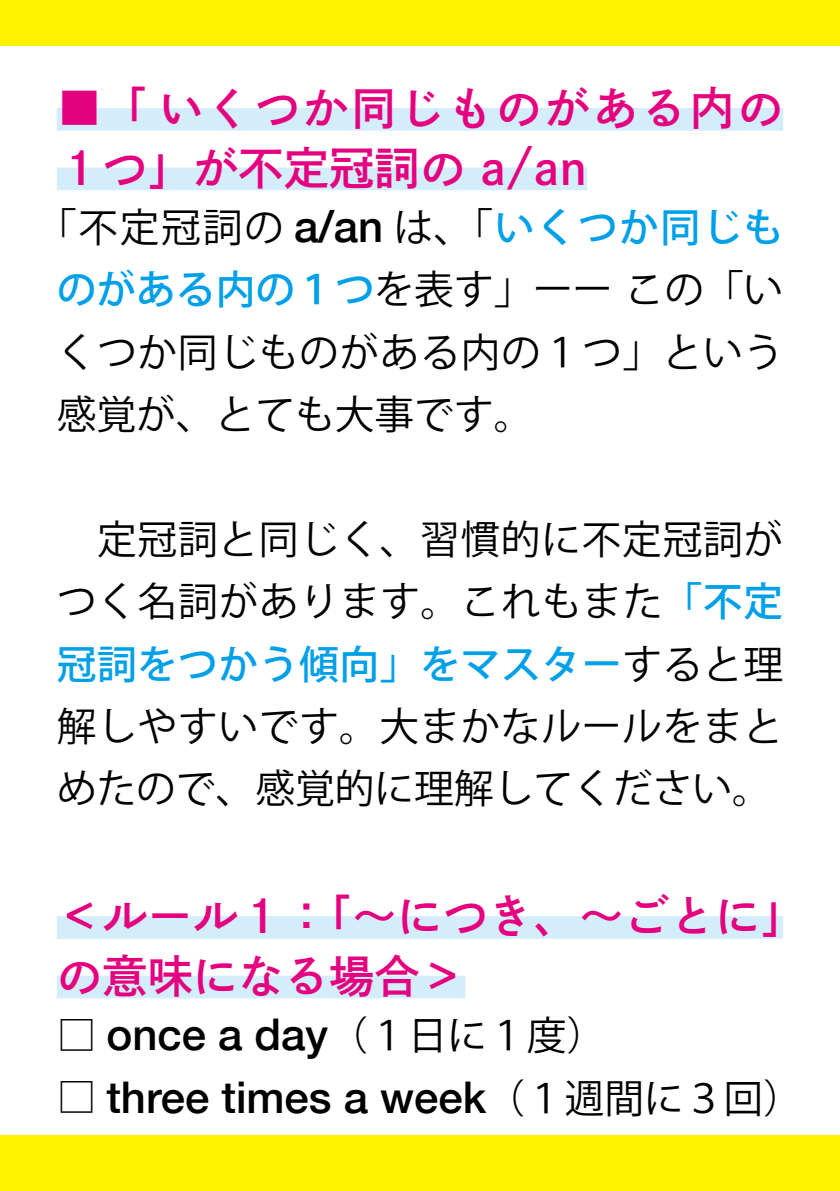
<style>
.page{position:relative;width:840px;height:1191px;background:#fff}
.page>*{position:absolute;margin:0;border:0;box-sizing:border-box;transform-origin:0 0}
.t1{font:45.4px/59.6px "DNP Shuei Go Gin Std B";letter-spacing:.065em;color:#e4007f}
.t2{font:45.4px/59.6px "DNP Shuei Go Gin Std B";color:#e4007f}
.t3{font:500 43.6px "Helvetica Neue";color:#000}
.t4{font:39.6px/62.4px "Koz Go Std";letter-spacing:.02em;color:#000}
.t5{font:500 39.6px "Koz Go Pro";letter-spacing:.015em;color:#00a0e9}
.s1{font-family:"Helvetica Neue";font-weight:500;font-size:43.6px}
.s2{font-family:"Koz Go Pro";font-weight:500;color:#00a0e9}
.s3{font-family:"Koz Go Std";font-weight:400;color:#000}
.s4{font-family:"Koz Go Std";font-weight:400;font-size:39.6px}
</style>
<div class="page">
<div style="left:0;top:0;width:839px;height:45px;background:#fff100"></div>
<div style="left:0;top:1135px;width:839px;height:56px;background:#fff100"></div>
<div style="left:57px;top:108px;width:725px;height:23px;background:#d3edfb"></div>
<div style="left:57px;top:167px;width:530px;height:23px;background:#d3edfb"></div>
<div style="left:57px;top:916px;width:725px;height:22px;background:#d3edfb"></div>
<div style="left:57px;top:975px;width:408px;height:23px;background:#d3edfb"></div>
<p class="t1" style="left:57px;top:78px;width:727px">■「いくつか同じものがある内の<br>１つ」が不定冠詞の a/an</p>
<p class="t4" style="left:57px;top:198px;width:727px;text-align:justify;text-indent:-20px">「不定冠詞の <span class="s1">a/an</span> は、「<span class="s2">いくつか同じものがある内の１つ</span>を表す」ーーこの「いくつか同じものがある内の１つ」という感覚が、とても大事です。</p>
<p class="t4" style="left:57px;top:510px;width:727px">　定冠詞と同じく、習慣的に不定冠詞がつく名詞があります。これもまた<span class="s2">「不定</span></p>
<p class="t5" style="left:57px;top:638px;width:727px">冠詞をつかう傾向」をマスター<span class="s3">すると理</span></p>
<p class="t4" style="left:57px;top:697px;width:727px">解しやすいです。大まかなルールをまとめたので、感覚的に理解してください。</p>
<p class="t2" style="left:57px;top:885px;width:750px">＜ルール１：「〜につき、〜ごとに」の意味になる場合＞</p>
<p class="t4" style="left:57px;top:1006px;width:551px">□ <span class="s1">once a day</span>（１日に１度）</p>
<p class="t3" style="left:57px;top:1062px;width:747px"><span class="s4">□</span> three times a week<span class="s4">（１週間に３回）</span></p>
</div>
